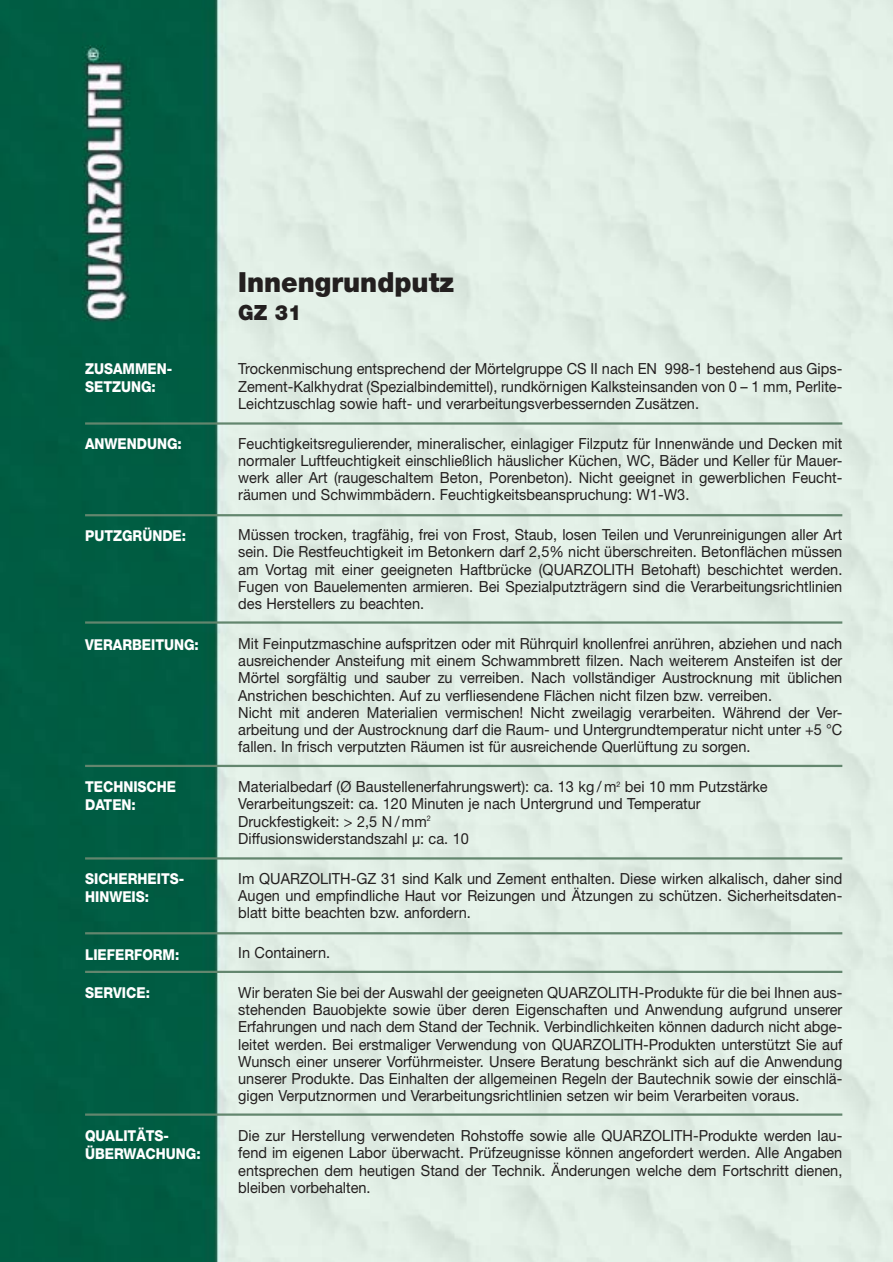
<style>
.page{position:relative;width:893px;height:1262px;background:#fff}
.page>*{position:absolute;margin:0;border:0;box-sizing:border-box;transform-origin:0 0}
.t1{font:900 27.75px "Helvetica Neue";color:#231f1f;scale:.95 1}
.t2{font:900 21px "Helvetica Neue";color:#231f1f;scale:.95 1}
.t3{font:15.3px/17.2px "Helvetica Neue";color:#231f1f;text-align:justify;scale:.95 1}
.t4{font:800 15px/18px "Helvetica Neue";color:#fff;scale:.9 1}
</style>
<div class="page">
<img style="left:0;top:0;width:892px;height:1261px">
<hr style="left:85px;top:422px;width:757px;height:2px;background:#63866e">
<hr style="left:85px;top:514px;width:757px;height:2px;background:#63866e">
<hr style="left:85px;top:621px;width:757px;height:2px;background:#63866e">
<hr style="left:85px;top:765px;width:757px;height:2px;background:#63866e">
<hr style="left:85px;top:857px;width:757px;height:2px;background:#63866e">
<hr style="left:85px;top:932px;width:757px;height:2px;background:#63866e">
<hr style="left:85px;top:970px;width:757px;height:3px;background:#63866e">
<hr style="left:85px;top:1113px;width:757px;height:2px;background:#63866e">
<p class="t4" style="left:85px;top:361px;width:98px">ZUSAMMEN-<br>SETZUNG:</p>
<p class="t4" style="left:85px;top:436px;width:109px">ANWENDUNG:</p>
<p class="t4" style="left:85px;top:527px;width:114px">PUTZGRÜNDE:</p>
<p class="t4" style="left:85px;top:637px;width:128px">VERARBEITUNG:</p>
<p class="t4" style="left:85px;top:779px;width:103px">TECHNISCHE<br>DATEN:</p>
<p class="t4" style="left:85px;top:871px;width:112px">SICHERHEITS-<br>HINWEIS:</p>
<p class="t4" style="left:85px;top:947px;width:106px">LIEFERFORM:</p>
<p class="t4" style="left:85px;top:985px;width:74px">SERVICE:</p>
<p class="t4" style="left:85px;top:1127px;width:130px">QUALITÄTS-<br>ÜBERWACHUNG:</p>
<h1 class="t1" style="left:238px;top:272px;width:229px">Innengrundputz</h1>
<h2 class="t2" style="left:238px;top:305px;width:68px">GZ 31</h2>
<p class="t3" style="left:238px;top:362px;width:637px">Trockenmischung entsprechend der Mörtelgruppe CS II nach EN 998-1 bestehend aus Gips-Zement-Kalkhydrat (Spezialbindemittel), rundkörnigen Kalksteinsanden von 0 – 1 mm, Perlite-Leichtzuschlag sowie haft- und verarbeitungsverbessernden Zusätzen.</p>
<p class="t3" style="left:238px;top:436px;width:637px">Feuchtigkeitsregulierender, mineralischer, einlagiger Filzputz für Innenwände und Decken mit normaler Luftfeuchtigkeit einschließlich häuslicher Küchen, WC, Bäder und Keller für Mauer&shy;werk aller Art (raugeschaltem Beton, Porenbeton). Nicht geeignet in gewerblichen Feucht&shy;räumen und Schwimmbädern. Feuchtigkeitsbeanspruchung: W1-W3.</p>
<p class="t3" style="left:238px;top:527px;width:637px">Müssen trocken, tragfähig, frei von Frost, Staub, losen Teilen und Verunreinigungen aller Art sein. Die Restfeuchtigkeit im Betonkern darf 2,5% nicht überschreiten. Betonflächen müssen am Vortag mit einer geeigneten Haftbrücke (QUARZOLITH Betohaft) beschichtet werden.<br>Fugen von Bauelementen armieren. Bei Spezialputzträgern sind die Verarbeitungsrichtlinien des Herstellers zu beachten.</p>
<p class="t3" style="left:238px;top:636px;width:637px;text-align:left">Mit Feinputzmaschine aufspritzen oder mit Rührquirl knollenfrei anrühren, abziehen und nach ausreichender Ansteifung mit einem Schwammbrett filzen. Nach weiterem Ansteifen ist der Mörtel sorgfältig und sauber zu verreiben. Nach vollständiger Austrocknung mit üblichen Anstrichen beschichten. Auf zu verfliesendene Flächen nicht filzen bzw. verreiben.<br>Nicht mit anderen Materialien vermischen! Nicht zweilagig verarbeiten. Während der Ver&shy;arbeitung und der Austrocknung darf die Raum- und Untergrundtemperatur nicht unter +5 °C fallen. In frisch verputzten Räumen ist für ausreichende Querlüftung zu sorgen.</p>
<p class="t3" style="left:238px;top:779px;width:559px;text-align:left">Materialbedarf (Ø Baustellenerfahrungswert): ca. 13 kg / m<sup>2</sup> bei 10 mm Putzstärke Verarbeitungszeit: ca. 120 Minuten je nach Untergrund und Temperatur Druckfestigkeit: &gt; 2,5 N / mm<sup>2<br></sup>Diffusionswiderstandszahl µ: ca. 10</p>
<p class="t3" style="left:238px;top:871px;width:637px">Im QUARZOLITH-GZ 31 sind Kalk und Zement enthalten. Diese wirken alkalisch, daher sind Augen und empfindliche Haut vor Reizungen und Ätzungen zu schützen. Sicherheitsdaten&shy;blatt bitte beachten bzw. anfordern.</p>
<p class="t3" style="left:238px;top:945px;width:98px">In Containern.</p>
<p class="t3" style="left:238px;top:985px;width:637px">Wir beraten Sie bei der Auswahl der geeigneten QUARZOLITH-Produkte für die bei Ihnen aus&shy;stehenden Bauobjekte sowie über deren Eigenschaften und Anwendung aufgrund unserer Erfahrungen und nach dem Stand der Technik. Verbindlichkeiten können dadurch nicht abge&shy;leitet werden. Bei erstmaliger Verwendung von QUARZOLITH-Produkten unterstützt Sie auf Wunsch einer unserer Vorführmeister. Unsere Beratung beschränkt sich auf die Anwendung unserer Produkte. Das Einhalten der allgemeinen Regeln der Bautechnik sowie der einschlä&shy;gigen Verputznormen und Verarbeitungsrichtlinien setzen wir beim Verarbeiten voraus.</p>
<p class="t3" style="left:238px;top:1128px;width:637px">Die zur Herstellung verwendeten Rohstoffe sowie alle QUARZOLITH-Produkte werden lau&shy;fend im eigenen Labor überwacht. Prüfzeugnisse können angefordert werden. Alle Angaben entsprechen dem heutigen Stand der Technik. Änderungen welche dem Fortschritt dienen, bleiben vorbehalten.</p>
</div>
